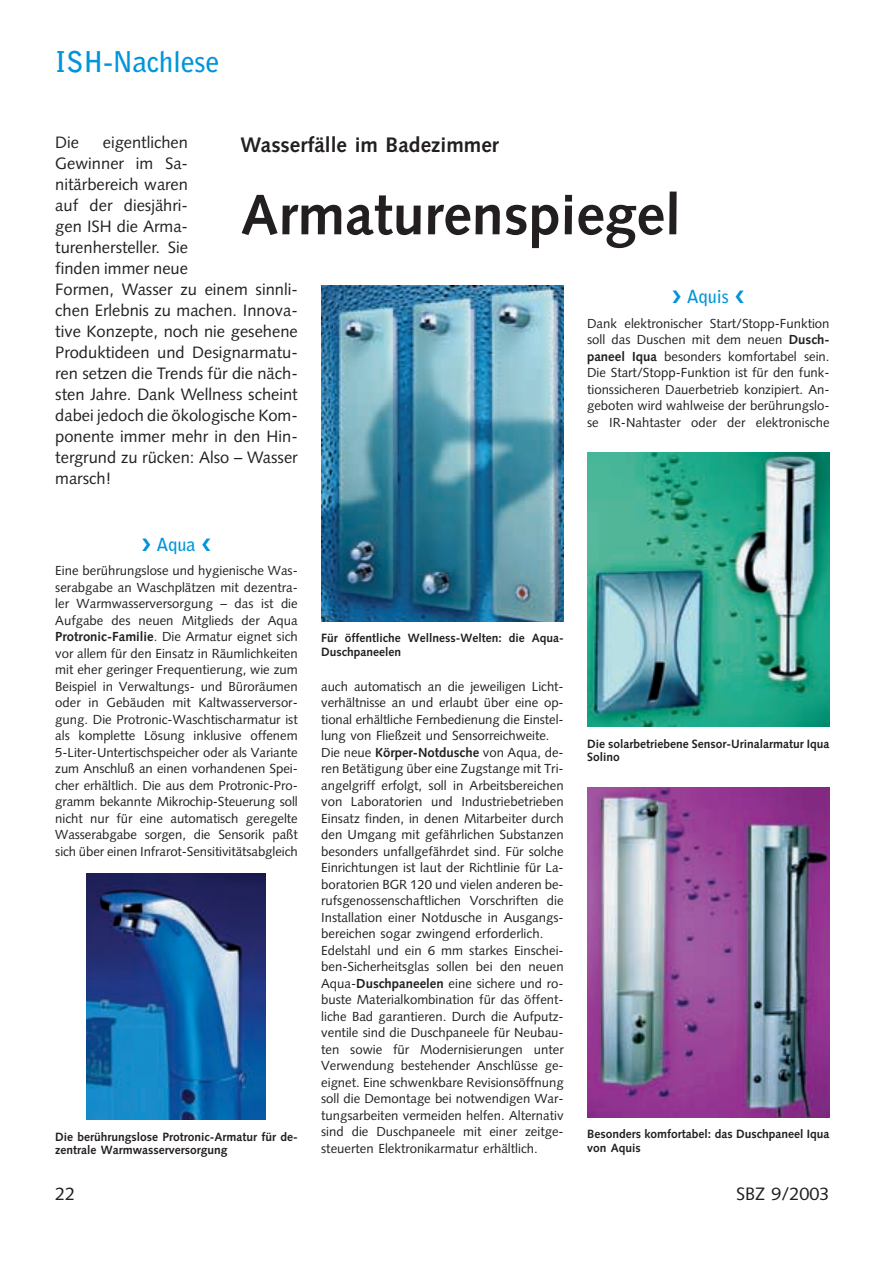
<style>
.page{position:relative;width:893px;height:1263px;background:#fff}
.page>*{position:absolute;margin:0;border:0;box-sizing:border-box;transform-origin:0 0}
.t1{font:700 57px "Syntax";color:#231f20}
.t2{font:700 28.5px "Bell Gothic";letter-spacing:-.01em;color:#0095d9}
.t3{font:700 21px "Syntax";color:#231f20}
.t4{font:18px "Syntax";color:#231f20}
.t5{font:700 18px "Bell Gothic";color:#0095d9}
.t6{font:16.5px/21px "Syntax";color:#231f20}
.t7{font:13.2px/16.5px "Syntax";color:#231f20;text-align:justify}
.t8{font:700 12px/13.5px "Syntax";color:#231f20}
.s1{font-weight:700}
</style>
<div class="page">
<img style="left:87px;top:874px;width:178px;height:246px">
<img style="left:321px;top:286px;width:242px;height:335px">
<img style="left:587px;top:453px;width:242px;height:274px">
<img style="left:587px;top:787px;width:242px;height:330px">
<h2 class="t2" style="left:55px;top:51px;width:166px">ISH-Nachlese</h2>
<h3 class="t3" style="left:240px;top:136px;width:260px">Wasserfälle im Badezimmer</h3>
<h1 class="t1" style="left:240px;top:192px;width:442px">Armaturenspiegel</h1>
<p class="t6" style="left:55px;top:134px;width:244px;text-indent:47px">eigentlichen<br>Gewinner im Sa-<br>nitärbereich waren<br>auf der diesjähri-<br>gen ISH die Arma-<br>turenhersteller. Sie<br>finden immer neue<br>Formen, Wasser zu einem sinnli&shy;chen Erlebnis zu machen. Innova&shy;tive Konzepte, noch nie gesehene<br>Produktideen und Designarmatu&shy;ren setzen die Trends für die näch&shy;sten Jahre. Dank Wellness scheint dabei jedoch die ökologische Kom&shy;ponente immer mehr in den Hin&shy;tergrund zu rücken: Also – Wasser marsch!</p>
<p class="t6" style="left:55px;top:134px;width:25px">Die</p>
<h3 class="t5" style="left:686px;top:289px;width:44px">Aquis</h3>
<p class="t7" style="left:587px;top:316px;width:244px">Dank elektronischer Start/Stopp-Funktion soll das Duschen mit dem neuen <span class="s1">Dusch&shy;paneel Iqua</span> besonders komfortabel sein.<br>Die Start/Stopp-Funktion ist für den funk&shy;tionssicheren Dauerbetrieb konzipiert. An&shy;geboten wird wahlweise der berührungslo&shy;se IR-Nahtaster oder der elektronische</p>
<h3 class="t5" style="left:156px;top:538px;width:41px">Aqua</h3>
<p class="t7" style="left:55px;top:564px;width:244px">Eine berührungslose und hygienische Was&shy;serabgabe an Waschplätzen mit dezentra&shy;ler Warmwasserversorgung – das ist die Aufgabe des neuen Mitglieds der Aqua <span class="s1">Protronic-Familie</span>. Die Armatur eignet sich vor allem für den Einsatz in Räumlichkeiten mit eher geringer Frequentierung, wie zum Beispiel in Verwaltungs- und Büroräumen oder in Gebäuden mit Kaltwasserversor&shy;gung. Die Protronic-Waschtischarmatur ist als komplette Lösung inklusive offenem 5-Liter-Untertischspeicher oder als Variante zum Anschluß an einen vorhandenen Spei&shy;cher erhältlich. Die aus dem Protronic-Pro&shy;gramm bekannte Mikrochip-Steuerung soll nicht nur für eine automatisch geregelte Wasserabgabe sorgen, die Sensorik paßt sich über einen Infrarot-Sensitivitätsabgleich</p>
<p class="t8" style="left:55px;top:1131px;width:244px">Die berührungslose Protronic-Armatur für de&shy;zentrale Warmwasserversorgung</p>
<p class="t8" style="left:321px;top:633px;width:244px">Für öffentliche Wellness-Welten: die Aqua-<br>Duschpaneelen</p>
<p class="t7" style="left:321px;top:679px;width:244px;text-align:left">auch automatisch an die jeweiligen Licht&shy;verhältnisse an und erlaubt über eine op&shy;tional erhältliche Fernbedienung die Einstel&shy;lung von Fließzeit und Sensorreichweite.<br>Die neue <span class="s1">Körper-Notdusche</span> von Aqua, de&shy;ren Betätigung über eine Zugstange mit Tri&shy;angelgriff erfolgt, soll in Arbeitsbereichen von Laboratorien und Industriebetrieben Einsatz finden, in denen Mitarbeiter durch den Umgang mit gefährlichen Substanzen besonders unfallgefährdet sind. Für solche Einrichtungen ist laut der Richtlinie für La&shy;boratorien BGR 120 und vielen anderen be&shy;rufsgenossenschaftlichen Vorschriften die Installation einer Notdusche in Ausgangs&shy;bereichen sogar zwingend erforderlich.<br>Edelstahl und ein 6 mm starkes Einschei&shy;ben-Sicherheitsglas sollen bei den neuen Aqua-<span class="s1">Duschpaneelen</span> eine sichere und ro&shy;buste Materialkombination für das öffent&shy;liche Bad garantieren. Durch die Aufputz&shy;ventile sind die Duschpaneele für Neubau&shy;ten sowie für Modernisierungen unter Verwendung bestehender Anschlüsse ge&shy;eignet. Eine schwenkbare Revisionsöffnung soll die Demontage bei notwendigen War&shy;tungsarbeiten vermeiden helfen. Alternativ sind die Duschpaneele mit einer zeitge&shy;steuerten Elektronikarmatur erhältlich.</p>
<p class="t8" style="left:587px;top:738px;width:244px">Die solarbetriebene Sensor-Urinalarmatur Iqua<br>Solino</p>
<p class="t8" style="left:587px;top:1129px;width:244px">Besonders komfortabel: das Duschpaneel Iqua von Aquis</p>
<h3 class="t4" style="left:55px;top:1186px;width:22px">22</h3>
<h3 class="t4" style="left:736px;top:1186px;width:95px">SBZ 9/2003</h3>
</div>
